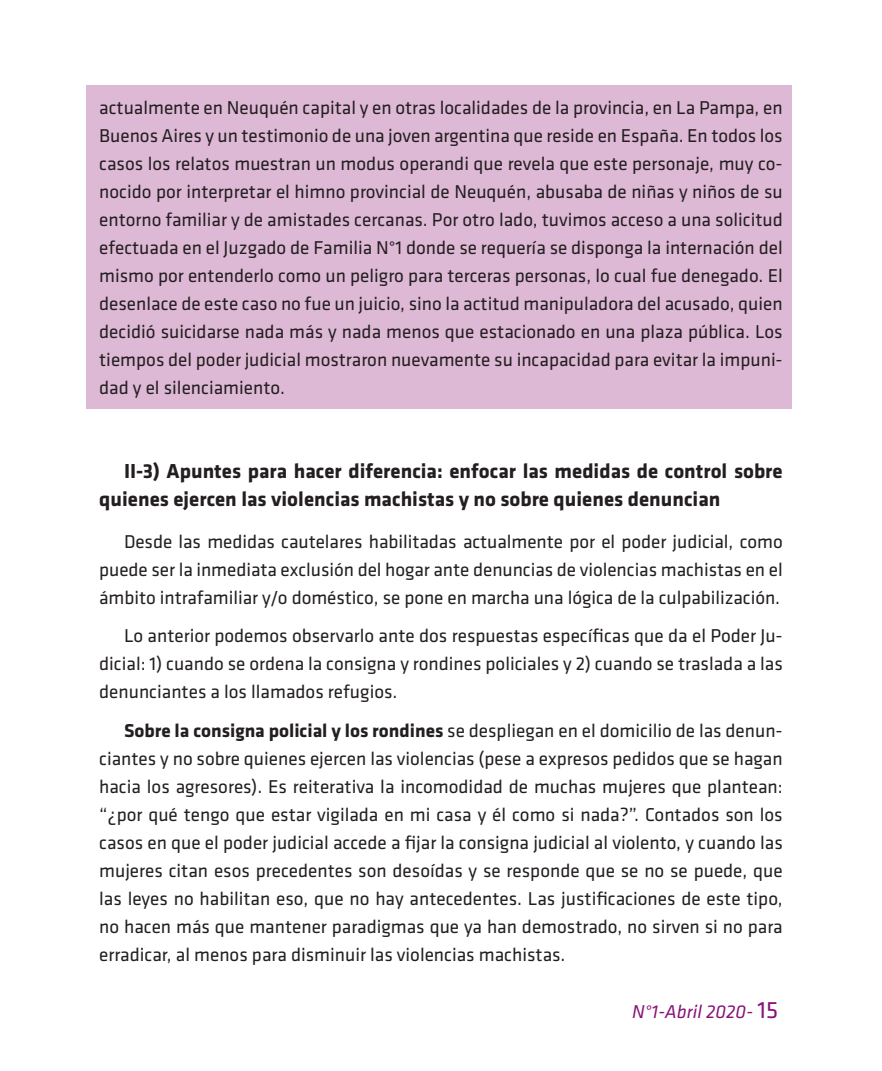
<style>
.page{position:relative;width:882px;height:1071px;background:#fff}
.page>*{position:absolute;margin:0;border:0;box-sizing:border-box;transform-origin:0 0}
.t1{font:700 21px/28px "Klavika";color:#231f20}
.t2{font:19.25px/28px "Klavika";color:#231f20;text-align:justify}
.t3{font:italic 19.25px "Klavika";color:#881277}
.s1{font-weight:700}
.s2{font-style:normal;font-size:24.5px}
</style>
<div class="page">
<div style="left:87px;top:86px;width:705px;height:323px;background:#deb9d6"></div>
<p class="t2" style="left:99px;top:94px;width:685px">actualmente en Neuquén capital y en otras localidades de la provincia, en La Pampa, en Buenos Aires y un testimonio de una joven argentina que reside en España. En todos los casos los relatos muestran un modus operandi que revela que este personaje, muy co&shy;nocido por interpretar el himno provincial de Neuquén, abusaba de niñas y niños de su entorno familiar y de amistades cercanas. Por otro lado, tuvimos acceso a una solicitud efectuada en el Juzgado de Familia N°1 donde se requería se disponga la internación del mismo por entenderlo como un peligro para terceras personas, lo cual fue denegado. El desenlace de este caso no fue un juicio, sino la actitud manipuladora del acusado, quien decidió suicidarse nada más y nada menos que estacionado en una plaza pública. Los tiempos del poder judicial mostraron nuevamente su incapacidad para evitar la impuni&shy;dad y el silenciamiento.</p>
<p class="t1" style="left:99px;top:457px;width:685px;text-indent:25px">II-3) Apuntes para hacer diferencia: enfocar las medidas de control sobre quienes ejercen las violencias machistas y no sobre quienes denuncian</p>
<p class="t2" style="left:99px;top:528px;width:685px;text-indent:25px">Desde las medidas cautelares habilitadas actualmente por el poder judicial, como puede ser la inmediata exclusión del hogar ante denuncias de violencias machistas en el ámbito intrafamiliar y/o doméstico, se pone en marcha una lógica de la culpabilización.</p>
<p class="t2" style="left:99px;top:622px;width:685px;text-indent:25px">Lo anterior podemos observarlo ante dos respuestas específicas que da el Poder Ju&shy;dicial: 1) cuando se ordena la consigna y rondines policiales y 2) cuando se traslada a las denunciantes a los llamados refugios.</p>
<p class="t2" style="left:99px;top:717px;width:685px;text-indent:25px"><span class="s1">Sobre la consigna policial y los rondines</span> se despliegan en el domicilio de las denun&shy;ciantes y no sobre quienes ejercen las violencias (pese a expresos pedidos que se hagan hacia los agresores). Es reiterativa la incomodidad de muchas mujeres que plantean: “¿por qué tengo que estar vigilada en mi casa y él como si nada?”. Contados son los casos en que el poder judicial accede a fijar la consigna judicial al violento, y cuando las mujeres citan esos precedentes son desoídas y se responde que se no se puede, que las leyes no habilitan eso, que no hay antecedentes. Las justificaciones de este tipo, no hacen más que mantener paradigmas que ya han demostrado, no sirven si no para erradicar, al menos para disminuir las violencias machistas.</p>
<p class="t3" style="left:632px;top:1002px;width:147px">N°1-Abril 2020- <span class="s2">15</span></p>
</div>
